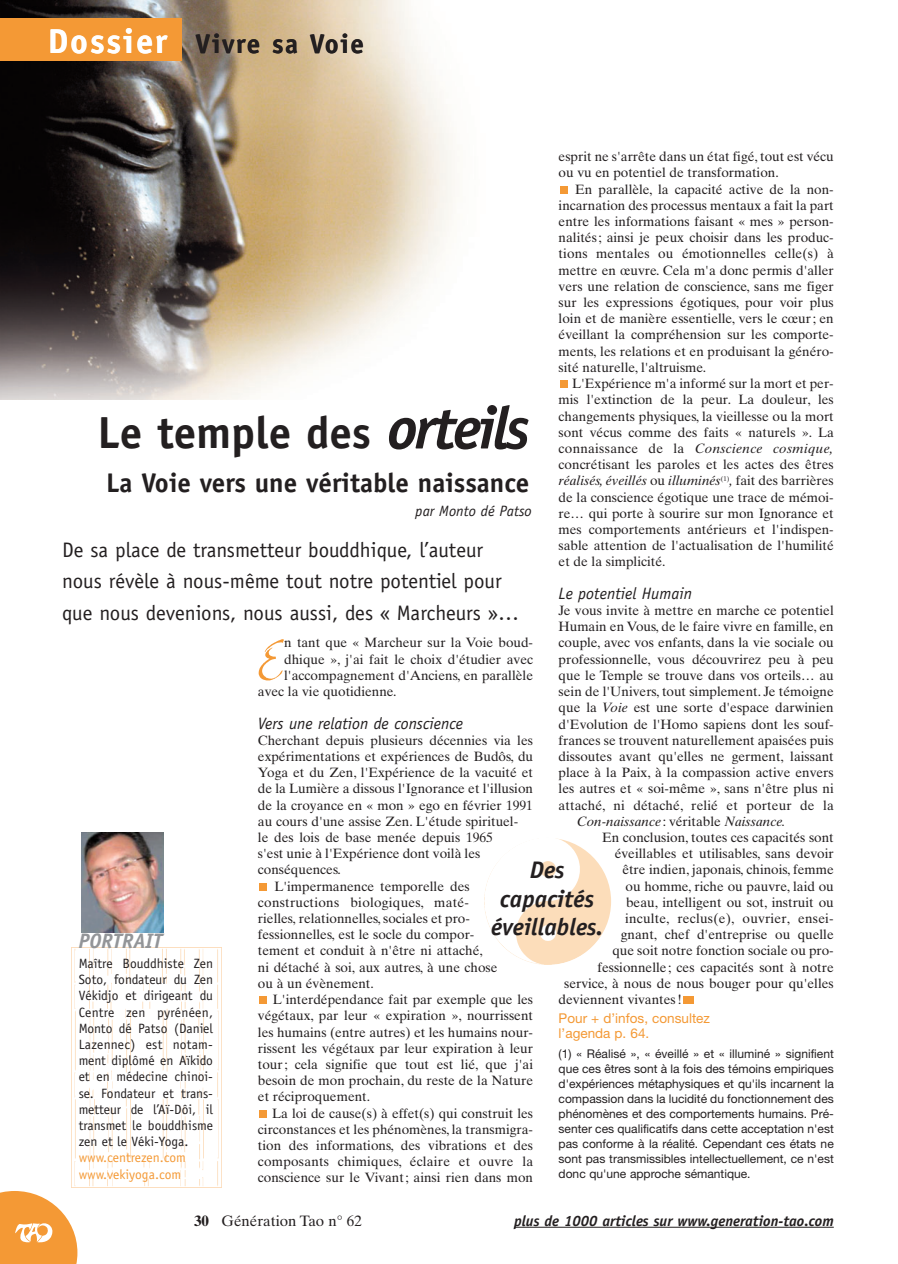
<style>
.page{position:relative;width:898px;height:1264px;background:#fff}
.page>*{position:absolute;margin:0;border:0;box-sizing:border-box;transform-origin:0 0}
.t1{font:61.95px "Bergell Plain";color:#f49935}
.t2{font:700 45px "Officina Sans";color:#231f20}
.t3{font:700 27px "Officina Sans";color:#231f20}
.t4{font:700 27px "Officina Sans";letter-spacing:.055em;color:#231f20}
.t5{font:italic 700 24px/28.8px "Officina Sans";color:#231f20;text-align:center}
.t6{font:21px/31.5px "Officina Sans";color:#231f20}
.t7{font:italic 700 21px "Officina Sans";color:#939598}
.t8{font:italic 16.5px "Officina Sans";color:#231f20}
.t9{font:italic 700 15px "Officina Sans";color:#231f20}
.t10{font:15px "Times Ten";color:#231f20}
.t11{font:italic 15px "Officina Sans";color:#231f20}
.t12{font:13.5px/16.2px "Times Ten";color:#231f20;text-align:justify}
.t13{font:13.5px/16.2px "Officina Sans";color:#231f20;text-align:justify}
.t14{font:13.5px/15px "Helvetica Neue";color:#f49935}
.t15{font:italic 13.5px "Times Ten";color:#231f20}
.t16{font:13.5px/16.2px "Officina Sans";color:#f49935}
.t17{font:13.5px "Times Ten";letter-spacing:.02em;color:#231f20}
.t18{font:12px/15px "Helvetica Neue";color:#231f20;text-align:justify}
.s1{font-size:34.5px;color:#fff}
.s2{font-style:italic}
.s3{font-style:normal}
.s4{font-style:italic;font-size:60px}
.s5{font-weight:700}
</style>
<div class="page">
<div style="left:560px;top:186px;width:7px;height:7px;background:#f49935"></div>
<div style="left:560px;top:381px;width:7px;height:7px;background:#f49935"></div>
<div style="left:259px;top:1110px;width:8px;height:7px;background:#f49935"></div>
<div style="left:259px;top:996px;width:8px;height:7px;background:#f49935"></div>
<div style="left:259px;top:883px;width:8px;height:7px;background:#f49935"></div>
<div style="left:683px;top:996px;width:10px;height:7px;background:#f49935"></div>
<img style="left:0;top:0;width:455px;height:400px">
<svg style="left:0;top:1191px;width:77px;height:72px"></svg>
<div style="left:0;top:18px;width:182px;height:43px;background:#f49935"></div>
<hr style="left:513px;top:1226px;width:320px;height:1px;background:#231f20">
<img style="left:72px;top:947px;width:149px;height:240px">
<img style="left:81px;top:832px;width:82px;height:99px">
<img style="left:484px;top:837px;width:126px;height:127px;border-radius:50%">
<h3 class="t4" style="left:48px;top:33px;width:317px"><span class="s1">Dossier</span> Vivre sa Voie</h3>
<p class="t12" style="left:558px;top:150px;width:276px">esprit ne s'arrête dans un état figé, tout est vécu ou vu en potentiel de transformation.</p>
<p class="t12" style="left:558px;top:182px;width:276px;text-indent:17px">En parallèle, la capacité active de la non&shy;incarnation des processus mentaux a fait la part entre les informations faisant « mes » person&shy;nalités ; ainsi je peux choisir dans les produc&shy;tions mentales ou émotionnelles celle(s) à mettre en œuvre. Cela m'a donc permis d'aller vers une relation de conscience, sans me figer sur les expressions égotiques, pour voir plus loin et de manière essentielle, vers le cœur ; en éveillant la compréhension sur les comporte&shy;ments, les relations et en produisant la généro&shy;sité naturelle, l'altruisme.</p>
<p class="t12" style="left:558px;top:376px;width:276px;text-indent:13px">L'Expérience m'a informé sur la mort et per&shy;mis l'extinction de la peur. La douleur, les changements physiques, la vieillesse ou la mort sont vécus comme des faits « naturels ». La connaissance de la <span class="s2">Conscience cosmique, </span>concrétisant les paroles et les actes des êtres <span class="s2">réalisés, éveillés</span> ou <span class="s2">illuminés</span><sup>(1)</sup><span class="s2">,</span> fait des barrières de la conscience égotique une trace de mémoi&shy;re… qui porte à sourire sur mon Ignorance et mes comportements antérieurs et l'indispen&shy;sable attention de l'actualisation de l'humilité et de la simplicité.</p>
<p class="t8" style="left:558px;top:586px;width:135px">Le potentiel Humain</p>
<p class="t12" style="left:558px;top:603px;width:276px">Je vous invite à mettre en marche ce potentiel</p>
<p class="t12" style="left:558px;top:619px;width:276px">Humain en Vous, de le faire vivre en famille, en</p>
<p class="t12" style="left:558px;top:636px;width:276px">couple, avec vos enfants, dans la vie sociale ou</p>
<p class="t12" style="left:558px;top:652px;width:276px">professionnelle, vous découvrirez peu à peu</p>
<p class="t12" style="left:558px;top:668px;width:276px">que le Temple se trouve dans vos orteils… au</p>
<p class="t12" style="left:558px;top:684px;width:276px">sein de l'Univers, tout simplement. Je témoigne</p>
<p class="t12" style="left:558px;top:700px;width:276px">que la <span class="s2">Voie</span> est une sorte d'espace darwinien</p>
<p class="t12" style="left:558px;top:717px;width:276px">d'Evolution de l'Homo sapiens dont les souf-</p>
<p class="t12" style="left:558px;top:733px;width:276px">frances se trouvent naturellement apaisées puis</p>
<p class="t12" style="left:558px;top:749px;width:276px">dissoutes avant qu'elles ne germent, laissant</p>
<p class="t12" style="left:558px;top:765px;width:276px">place à la Paix, à la compassion active envers</p>
<p class="t12" style="left:558px;top:781px;width:276px">les autres et « soi-même », sans n'être plus ni</p>
<p class="t12" style="left:558px;top:798px;width:276px">attaché, ni détaché, relié et porteur de la</p>
<p class="t15" style="left:576px;top:816px;width:210px">Con-naissance <span class="s3">: véritable</span> Naissance.</p>
<p class="t12" style="left:602px;top:830px;width:233px">En conclusion, toutes ces capacités sont</p>
<p class="t12" style="left:614px;top:846px;width:220px">éveillables et utilisables, sans devoir</p>
<p class="t12" style="left:622px;top:862px;width:213px">être indien, japonais, chinois, femme</p>
<p class="t12" style="left:625px;top:879px;width:210px">ou homme, riche ou pauvre, laid ou</p>
<p class="t12" style="left:626px;top:895px;width:209px">beau, intelligent ou sot, instruit ou</p>
<p class="t12" style="left:625px;top:911px;width:210px">inculte, reclus(e), ouvrier, ensei-</p>
<p class="t12" style="left:620px;top:927px;width:214px">gnant, chef d'entreprise ou quelle</p>
<p class="t12" style="left:612px;top:943px;width:223px">que soit notre fonction sociale ou pro-</p>
<p class="t12" style="left:597px;top:960px;width:238px">fessionnelle ; ces capacités sont à notre</p>
<p class="t12" style="left:564px;top:976px;width:271px">service, à nous de nous bouger pour qu'elles</p>
<p class="t12" style="left:558px;top:992px;width:125px">deviennent vivantes !</p>
<p class="t14" style="left:558px;top:1012px;width:153px">Pour + d’infos, consultez l’agenda p. 64.</p>
<p class="t18" style="left:558px;top:1046px;width:276px">(1) « Réalisé », « éveillé » et « illuminé » signifient que ces êtres sont à la fois des témoins empiriques d'expériences métaphysiques et qu'ils incarnent la compassion dans la lucidité du fonctionnement des phénomènes et des comportements humains. Pré&shy;senter ces qualificatifs dans cette acceptation n'est pas conforme à la réalité. Cependant ces états ne sont pas transmissibles intellectuellement, ce n'est donc qu'une approche sémantique.</p>
<h2 class="t2" style="left:97px;top:416px;width:433px">Le temple des <span class="s4">orteils</span></h2>
<h3 class="t3" style="left:106px;top:472px;width:424px">La Voie vers une véritable naissance</h3>
<p class="t11" style="left:415px;top:505px;width:118px">par Monto dé Patso</p>
<h3 class="t6" style="left:62px;top:535px;width:458px">De sa place de transmetteur bouddhique, l’auteur nous révèle à nous-même tout notre potentiel pour que nous devenions, nous aussi, des « Marcheurs »…</h3>
<h1 class="t1" style="left:258px;top:633px;width:28px">E</h1>
<p class="t12" style="left:284px;top:636px;width:250px">n tant que « Marcheur sur la Voie boud-</p>
<p class="t12" style="left:284px;top:652px;width:250px">dhique », j'ai fait le choix d'étudier avec</p>
<p class="t12" style="left:284px;top:668px;width:250px">l'accompagnement d'Anciens, en parallèle</p>
<p class="t12" style="left:258px;top:684px;width:140px">avec la vie quotidienne.</p>
<p class="t8" style="left:258px;top:716px;width:206px">Vers une relation de conscience</p>
<p class="t12" style="left:258px;top:733px;width:276px">Cherchant depuis plusieurs décennies via les</p>
<p class="t12" style="left:258px;top:749px;width:276px">expérimentations et expériences de Budôs, du</p>
<p class="t12" style="left:258px;top:765px;width:276px">Yoga et du Zen, l'Expérience de la vacuité et</p>
<p class="t12" style="left:258px;top:781px;width:276px">de la Lumière a dissous l'Ignorance et l'illusion</p>
<p class="t12" style="left:258px;top:798px;width:276px">de la croyance en « mon » ego en février 1991</p>
<p class="t12" style="left:258px;top:814px;width:262px">au cours d'une assise Zen. L'étude spirituel-</p>
<p class="t12" style="left:258px;top:830px;width:236px">le des lois de base menée depuis 1965</p>
<p class="t12" style="left:258px;top:846px;width:224px">s'est unie à l'Expérience dont voilà les</p>
<p class="t12" style="left:258px;top:862px;width:84px">conséquences.</p>
<p class="t12" style="left:274px;top:879px;width:197px">L'impermanence temporelle des</p>
<p class="t17" style="left:258px;top:897px;width:212px">constructions biologiques, maté-</p>
<p class="t12" style="left:258px;top:911px;width:213px">rielles, relationnelles, sociales et pro-</p>
<p class="t12" style="left:258px;top:927px;width:218px">fessionnelles, est le socle du compor-</p>
<p class="t12" style="left:258px;top:943px;width:226px">tement et conduit à n'être ni attaché,</p>
<p class="t12" style="left:258px;top:960px;width:241px">ni détaché à soi, aux autres, à une chose</p>
<p class="t12" style="left:258px;top:976px;width:117px">ou à un évènement.</p>
<p class="t12" style="left:273px;top:992px;width:261px">L'interdépendance fait par exemple que les</p>
<p class="t12" style="left:258px;top:1008px;width:276px">végétaux, par leur « expiration », nourrissent</p>
<p class="t12" style="left:258px;top:1024px;width:276px">les humains (entre autres) et les humains nour-</p>
<p class="t12" style="left:258px;top:1041px;width:276px">rissent les végétaux par leur expiration à leur</p>
<p class="t12" style="left:258px;top:1057px;width:276px">tour ; cela signifie que tout est lié, que j'ai</p>
<p class="t12" style="left:258px;top:1073px;width:276px">besoin de mon prochain, du reste de la Nature</p>
<p class="t12" style="left:258px;top:1089px;width:114px">et réciproquement.</p>
<p class="t12" style="left:272px;top:1105px;width:262px">La loi de cause(s) à effet(s) qui construit les</p>
<p class="t12" style="left:258px;top:1122px;width:276px">circonstances et les phénomènes, la transmigra-</p>
<p class="t12" style="left:258px;top:1138px;width:276px">tion des informations, des vibrations et des</p>
<p class="t12" style="left:258px;top:1154px;width:276px">composants chimiques, éclaire et ouvre la</p>
<p class="t12" style="left:258px;top:1170px;width:276px">conscience sur le Vivant ; ainsi rien dans mon</p>
<h3 class="t5" style="left:491px;top:857px;width:114px">Des capacités éveillables.</h3>
<h3 class="t7" style="left:78px;top:932px;width:86px">PORTRAIT</h3>
<p class="t13" style="left:79px;top:956px;width:136px">Maître Bouddhiste Zen Soto, fondateur du Zen Vékidjo et dirigeant du Centre zen pyrénéen, Monto dé Patso (Daniel Lazennec) est notam&shy;ment diplômé en Aïkido et en médecine chinoi&shy;se. Fondateur et trans&shy;metteur de l’Aï-Dôi, il transmet le bouddhisme zen et le Véki-Yoga.</p>
<p class="t16" style="left:79px;top:1150px;width:109px">www.centrezen.com www.vekiyoga.com</p>
<p class="t10" style="left:194px;top:1215px;width:169px"><span class="s5">30</span> Génération Tao n° 62</p>
<p class="t9" style="left:513px;top:1214px;width:321px">plus de 1000 articles sur www.generation-tao.com</p>
</div>
